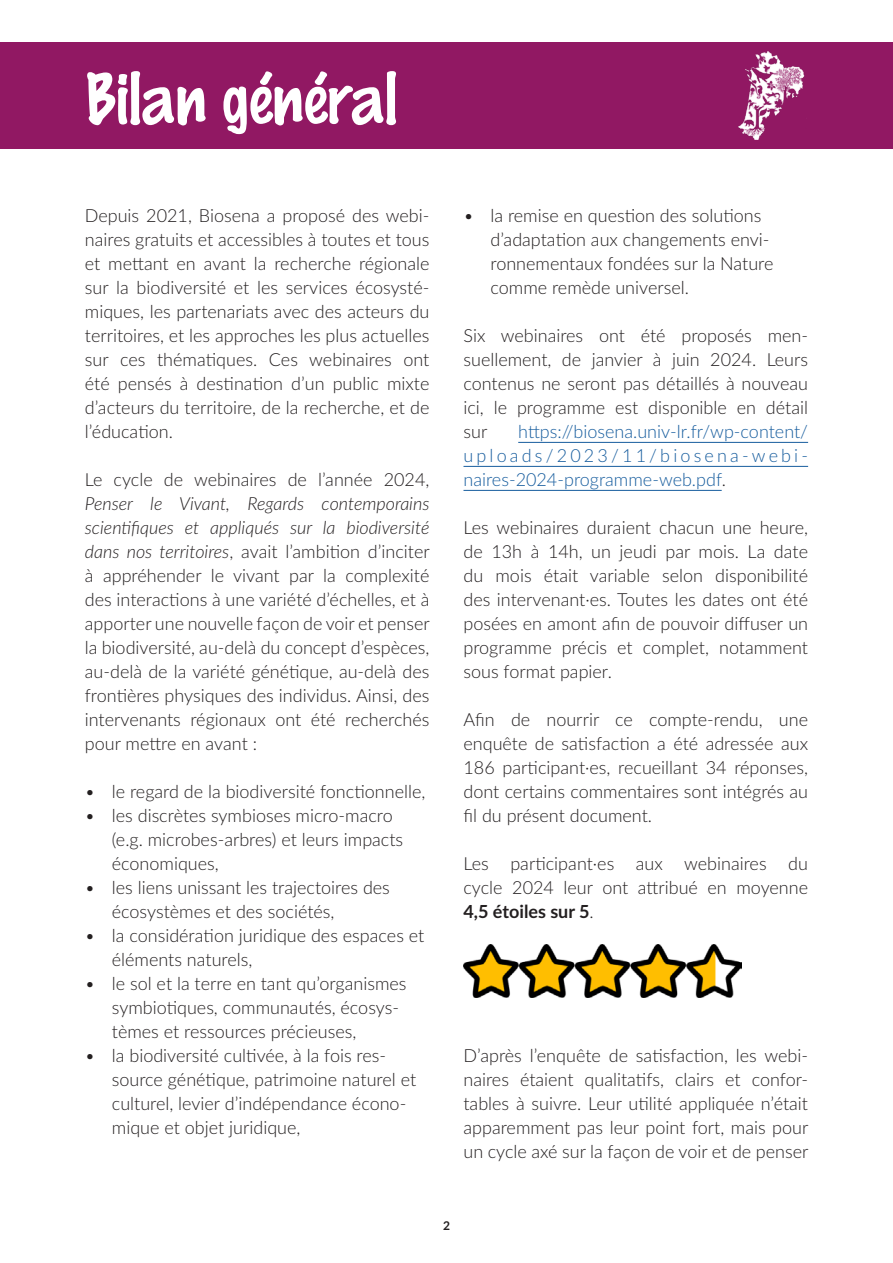
<style>
.page{position:relative;width:893px;height:1263px;background:#fff}
.page>*{position:absolute;margin:0;border:0;box-sizing:border-box;transform-origin:0 0}
.t1{font:300 18px/24px "Lato";color:#231f20;text-align:justify}
.t2{font:300 18px/24px "Lato";color:#175d9e;text-align:justify}
.t3{font:700 12px "Lato";color:#231f20}
.s1{font-style:italic}
.s2{color:#231f20}
.s3{font-weight:700}
</style>
<div class="page">
<div style="left:0;top:43px;width:893px;height:106px;background:#911863"></div>
<img style="left:739px;top:52px;width:66px;height:87px">
<hr style="left:518px;top:442px;width:290px;height:1px;background:#175d9e">
<hr style="left:463px;top:466px;width:345px;height:1px;background:#175d9e">
<hr style="left:463px;top:490px;width:259px;height:1px;background:#175d9e">
<img style="left:463px;top:944px;width:279px;height:54px">
<svg style="left:87px;top:71px;width:309px;height:63px"></svg>
<p class="t1" style="left:85px;top:203px;width:346px">Depuis 2021, Biosena a proposé des webi&shy;naires gratuits et accessibles à toutes et tous et mettant en avant la recherche régionale sur la biodiversité et les services écosysté&shy;miques, les partenariats avec des acteurs du territoires, et les approches les plus actuelles sur ces thématiques. Ces webinaires ont été pensés à destination d’un public mixte d’acteurs du territoire, de la recherche, et de l’éducation.</p>
<p class="t1" style="left:85px;top:467px;width:346px">Le cycle de webinaires de l’année 2024,</p>
<p class="t1" style="left:85px;top:491px;width:346px"><span class="s1">Penser le Vivant, Regards contemporains scientifiques et appliqués sur la biodiversité dans nos territoires</span>, avait l’ambition d’inciter à appréhender le vivant par la complexité des interactions à une variété d’échelles, et à apporter une nouvelle façon de voir et penser la biodiversité, au-delà du concept d’espèces, au-delà de la variété génétique, au-delà des frontières physiques des individus. Ainsi, des intervenants régionaux ont été recherchés pour mettre en avant :</p>
<p class="t1" style="left:85px;top:779px;width:342px">• le regard de la biodiversité fonctionnelle,</p>
<p class="t1" style="left:112px;top:803px;width:293px;text-align:left;text-indent:-27px">• les discrètes symbioses micro-macro (e.g. microbes-arbres) et leurs impacts économiques,</p>
<p class="t1" style="left:112px;top:875px;width:280px;text-indent:-27px">• les liens unissant les trajectoires des écosystèmes et des sociétés,</p>
<p class="t1" style="left:112px;top:923px;width:314px;text-indent:-27px">• la considération juridique des espaces et éléments naturels,</p>
<p class="t1" style="left:112px;top:971px;width:296px;text-align:left;text-indent:-27px">• le sol et la terre en tant qu’organismes symbiotiques, communautés, écosys&shy;tèmes et ressources précieuses,</p>
<p class="t1" style="left:112px;top:1043px;width:306px;text-align:left;text-indent:-27px">• la biodiversité cultivée, à la fois res&shy;source génétique, patrimoine naturel et culturel, levier d’indépendance écono&shy;mique et objet juridique,</p>
<p class="t1" style="left:490px;top:203px;width:285px;text-align:left;text-indent:-27px">• la remise en question des solutions d’adaptation aux changements envi&shy;ronnementaux fondées sur la Nature comme remède universel.</p>
<p class="t1" style="left:463px;top:323px;width:346px">Six webinaires ont été proposés men&shy;suellement, de janvier à juin 2024. Leurs contenus ne seront pas détaillés à nouveau ici, le programme est disponible en détail sur</p>
<p class="t2" style="left:463px;top:419px;width:346px;text-indent:55px">https://biosena.univ-lr.fr/wp-content/ uploads/2023/11/biosena-webi&shy;naires-2024-programme-web.pdf<span class="s2">.</span></p>
<p class="t1" style="left:463px;top:515px;width:346px">Les webinaires duraient chacun une heure, de 13h à 14h, un jeudi par mois. La date du mois était variable selon disponibilité des intervenant·es. Toutes les dates ont été posées en amont afin de pouvoir diffuser un programme précis et complet, notamment sous format papier.</p>
<p class="t1" style="left:463px;top:707px;width:346px">Afin de nourrir ce compte-rendu, une enquête de satisfaction a été adressée aux 186 participant·es, recueillant 34 réponses, dont certains commentaires sont intégrés au fil du présent document.</p>
<p class="t1" style="left:463px;top:851px;width:346px">Les participant·es aux webinaires du cycle 2024 leur ont attribué en moyenne <span class="s3">4,5 étoiles sur 5</span>.</p>
<p class="t1" style="left:463px;top:1043px;width:346px">D’après l’enquête de satisfaction, les webi&shy;naires étaient qualitatifs, clairs et confor&shy;tables à suivre. Leur utilité appliquée n’était apparemment pas leur point fort, mais pour un cycle axé sur la façon de voir et de penser</p>
<p class="t3" style="left:443px;top:1217px;width:8px">2</p>
</div>
